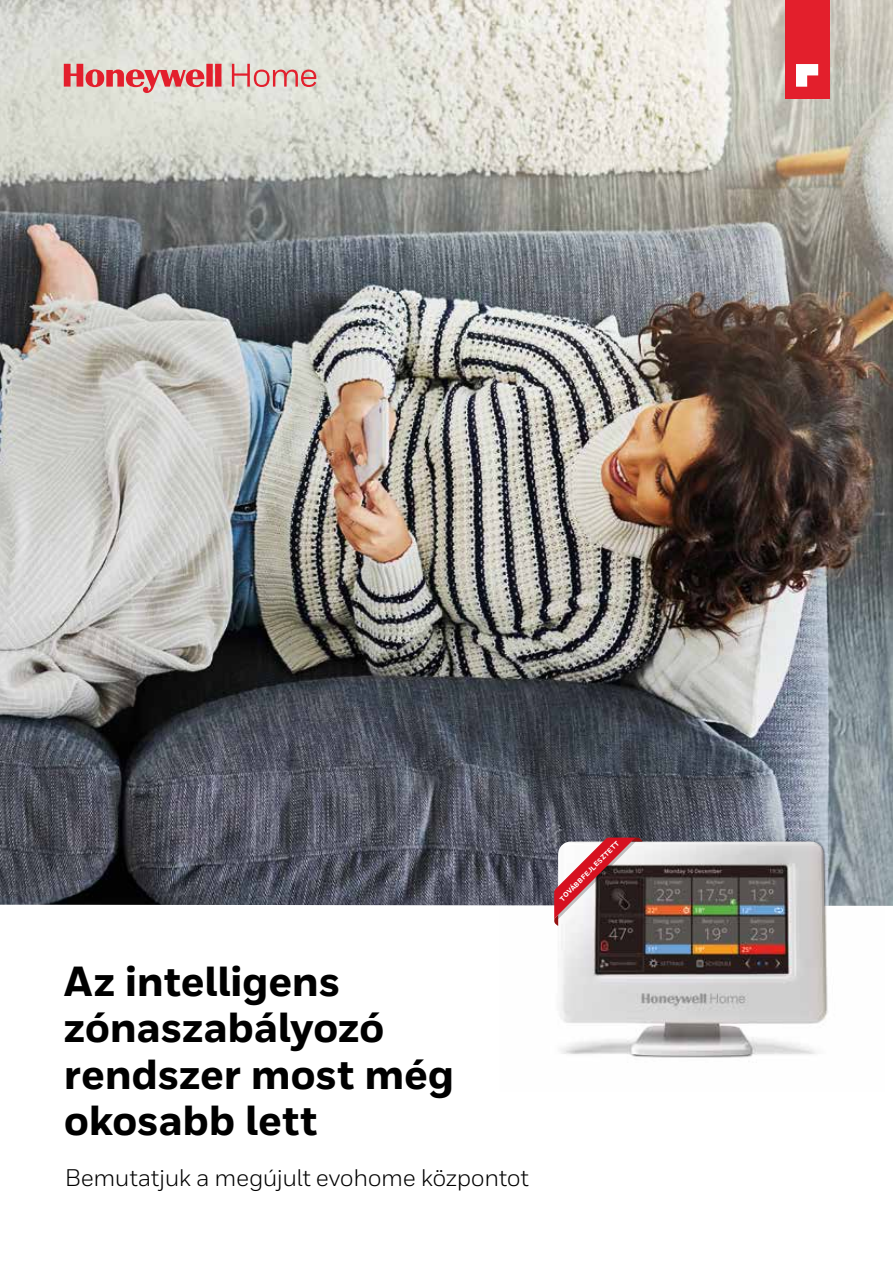
<style>
.page{position:relative;width:893px;height:1263px;background:#fff}
.page>*{position:absolute;margin:0;border:0;box-sizing:border-box;transform-origin:0 0}
.t1{font:800 42px/46.5px "Honeywell Sans";letter-spacing:-.01em;color:#000}
.t2{font:24px "Honeywell Sans";letter-spacing:-.02em;color:#000}
.t3{font:800 6.9px "Honeywell Sans";color:#fff}
</style>
<div class="page">
<img style="left:0;top:0;width:893px;height:906px">
<img style="left:499px;top:796px;width:385px;height:262px">
<svg style="left:554px;top:837px;width:88px;height:89px"></svg>
<div style="left:785px;top:0;width:44px;height:98px;background:#e31f2c"></div>
<svg style="left:796px;top:64px;width:22px;height:23px"></svg>
<svg style="left:64px;top:64px;width:252px;height:29px;background:#e0a19e"></svg>
<p class="t1" style="left:64px;top:959px;width:392px">Az intelligens zónaszabályozó rendszer most még okosabb lett</p>
<p class="t2" style="left:65px;top:1164px;width:466px">Bemutatjuk a megújult evohome központot</p>
<p class="t3" style="left:558px;top:897px;width:83px;rotate:-46deg">TOVÁBBFEJLESZTETT</p>
</div>
